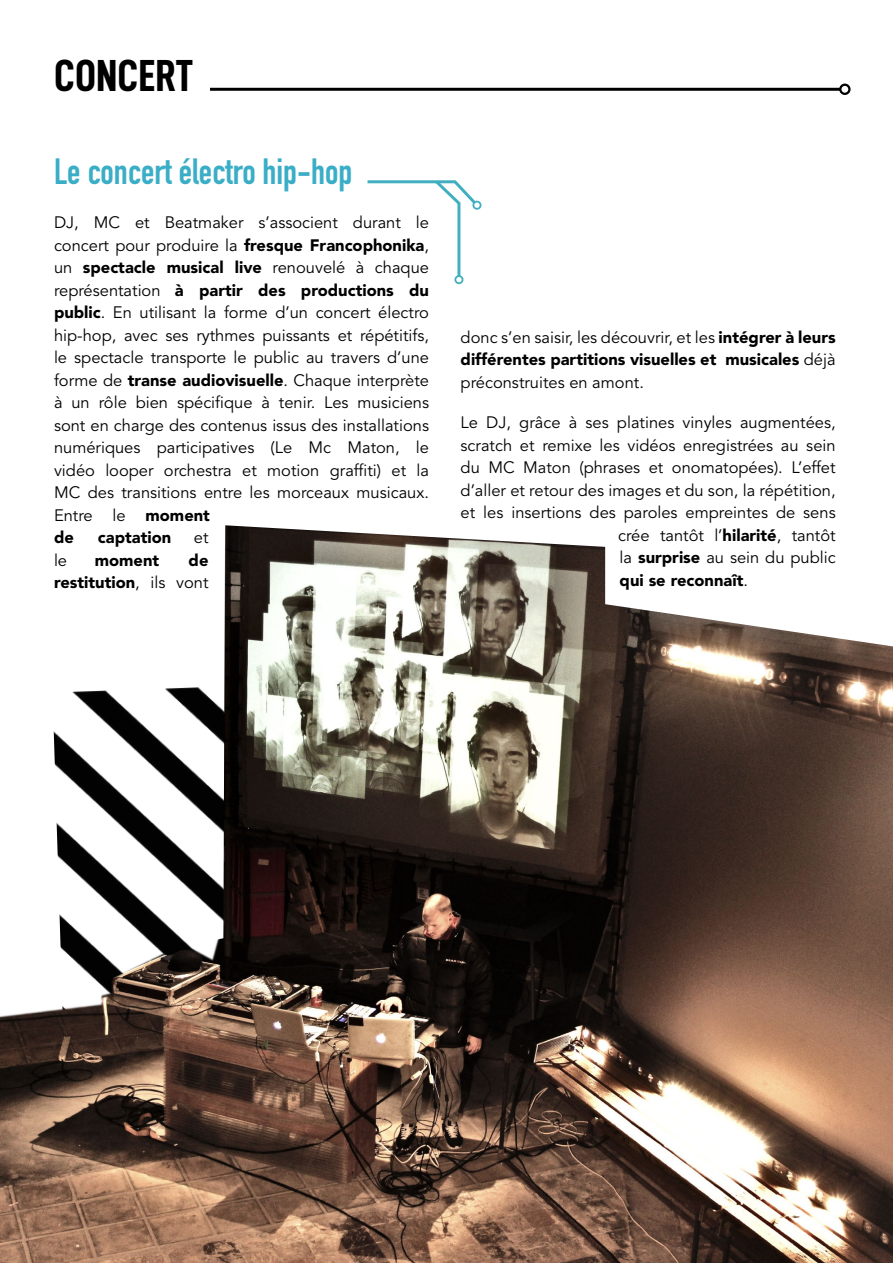
<style>
.page{position:relative;width:893px;height:1263px;background:#fff}
.page>*{position:absolute;margin:0;border:0;box-sizing:border-box;transform-origin:0 0}
.t1{font:45px "D DIN Condensed Bold";color:#000}
.t2{font:700 36px "DIN Condensed";color:#3aadc7}
.t3{font:16.5px/22.5px "Avenir LT Std";color:#000}
.t4{font:900 16.5px/22.5px "Avenir LT Std";color:#000;text-align:right}
.s1{font-weight:900}
.s2{font-weight:400}
</style>
<div class="page">
<hr style="left:210px;top:88px;width:630px;height:3px;background:#000">
<div style="left:839px;top:84px;width:12px;height:11px;border:2px solid #000;border-radius:50%"></div>
<hr style="left:368px;top:180px;width:87px;height:3px;background:#41afc0">
<div style="left:472px;top:201px;width:9px;height:9px;border:2px solid #41afc0;border-radius:50%"></div>
<svg style="left:432px;top:180px;width:47px;height:28px"></svg>
<hr style="left:457px;top:203px;width:3px;height:73px;background:#41afc0">
<div style="left:454px;top:275px;width:9px;height:9px;border:2px solid #41afc0;border-radius:50%"></div>
<img style="left:0;top:525px;width:893px;height:738px">
<h1 class="t1" style="left:54px;top:51px;width:140px">CONCERT</h1>
<h2 class="t2" style="left:54px;top:147px;width:300px">Le concert électro hip-hop</h2>
<p class="t3" style="left:54px;top:212px;width:377px">DJ, MC et Beatmaker s’associent durant le concert pour produire la <span class="s1">fresque Francophonika</span>, un <span class="s1">spectacle musical live</span> renouvelé à chaque représentation <span class="s1">à partir des productions du public</span>. En utilisant la forme d’un concert électro hip-hop, avec ses rythmes puissants et répétitifs, le spectacle transporte le public au travers d’une forme de <span class="s1">transe audiovisuelle</span>. Chaque interprète à un rôle bien spécifique à tenir. Les musiciens sont en charge des contenus issus des installations numériques participatives (Le Mc Maton, le vidéo looper orchestra et motion graffiti) et la MC des transitions entre les morceaux musicaux.<br>Entre le <span class="s1">moment<br>de</span></p>
<p class="t4" style="left:98px;top:526px;width:75px">captation</p>
<p class="t3" style="left:194px;top:527px;width:16px">et</p>
<p class="t4" style="left:54px;top:549px;width:156px">de<br>restitution<span class="s2">, ils vont</span></p>
<p class="t3" style="left:54px;top:549px;width:15px">le</p>
<p class="t4" style="left:95px;top:549px;width:66px">moment</p>
<p class="t3" style="left:461px;top:326px;width:377px;text-align:justify">donc s’en saisir, les découvrir, et les <span class="s1">intégrer à leurs différentes partitions visuelles et musicales</span> déjà préconstruites en amont.</p>
<p class="t3" style="left:461px;top:412px;width:377px">Le DJ, grâce à ses platines vinyles augmentées,</p>
<p class="t3" style="left:461px;top:434px;width:376px">scratch et remixe les vidéos enregistrées au sein</p>
<p class="t3" style="left:461px;top:457px;width:376px">du MC Maton (phrases et onomatopées). L’effet</p>
<p class="t3" style="left:461px;top:479px;width:376px">d’aller et retour des images et du son, la répétition,</p>
<p class="t3" style="left:461px;top:502px;width:377px">et les insertions des paroles empreintes de sens</p>
<p class="t3" style="left:618px;top:524px;width:219px">crée tantôt l’<span class="s1">hilarité</span>, tantôt</p>
<p class="t3" style="left:620px;top:547px;width:218px">la <span class="s1">surprise</span> au sein du public</p>
<p class="t4" style="left:620px;top:568px;width:130px">qui se reconnaît<span class="s2">.</span></p>
</div>
